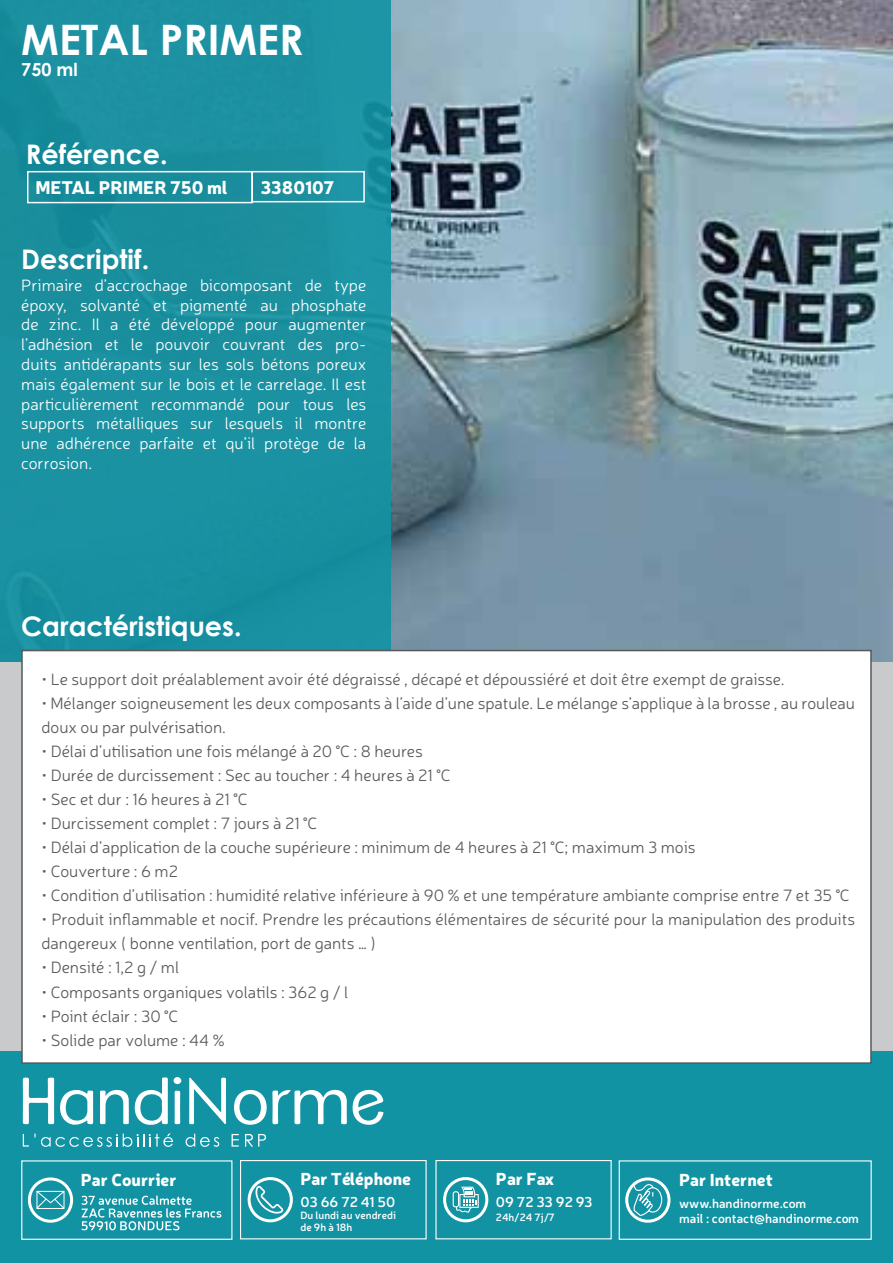
<style>
.page{position:relative;width:893px;height:1263px;background:#fff}
.page>*{position:absolute;margin:0;border:0;box-sizing:border-box;transform-origin:0 0}
.t1{font:700 42px "Century Gothic";color:#fff}
.t2{font:700 27px "Century Gothic";color:#fff}
.t3{font:900 18px "Neris";color:#fff}
.t4{font:700 18px "Century Gothic";color:#fff}
.t5{font:900 17.1px "Neris";color:#fff}
.t6{font:300 16.5px/24px "Neris";color:#58595b}
.t7{font:300 16.5px/19.8px "Neris";color:#fff;text-align:justify}
.t8{font:600 14.4px "Neris";color:#fff}
.t9{font:600 12.75px/15.3px "Neris";color:#fff}
.t10{font:600 10.5px/11.9px "Neris";color:#fff}
</style>
<div class="page">
<img style="left:390px;top:0;width:503px;height:662px">
<div style="left:0;top:0;width:390px;height:664px;background:#1b91a1"></div>
<div style="left:0;top:1044px;width:893px;height:219px;background:#1193a4"></div>
<svg style="left:189px;top:1077px;width:37px;height:48px"></svg>
<svg style="left:23px;top:1077px;width:71px;height:48px"></svg>
<svg style="left:353px;top:1089px;width:31px;height:36px"></svg>
<svg style="left:100px;top:1077px;width:68px;height:48px"></svg>
<svg style="left:234px;top:1089px;width:113px;height:36px"></svg>
<svg style="left:175px;top:1090px;width:5px;height:35px"></svg>
<div style="left:174px;top:1077px;width:7px;height:7px;background:#fff;border-radius:50%"></div>
<svg style="left:232px;top:1134px;width:7px;height:12px"></svg>
<svg style="left:245px;top:1134px;width:21px;height:12px"></svg>
<svg style="left:185px;top:1133px;width:34px;height:14px"></svg>
<svg style="left:23px;top:1133px;width:150px;height:14px"></svg>
<div style="left:0;top:662px;width:893px;height:389px;background:#c9cacc"></div>
<div style="left:21px;top:650px;width:851px;height:414px;background:#fff;border:2px solid #58595b"></div>
<svg style="left:36px;top:1191px;width:29px;height:18px"></svg>
<div style="left:28px;top:1177px;width:45px;height:46px;border:3px solid #fff;border-radius:50%"></div>
<div style="left:21px;top:1160px;width:211px;height:80px;border:1px solid #fff"></div>
<svg style="left:81px;top:1195px;width:140px;height:35px"></svg>
<svg style="left:255px;top:1186px;width:28px;height:29px"></svg>
<div style="left:248px;top:1177px;width:45px;height:45px;border:3px solid #fff;border-radius:50%"></div>
<div style="left:240px;top:1160px;width:187px;height:79px;border:1px solid #fff"></div>
<svg style="left:633px;top:1183px;width:30px;height:34px"></svg>
<div style="left:625px;top:1177px;width:45px;height:46px;border:3px solid #fff;border-radius:50%"></div>
<div style="left:619px;top:1160px;width:253px;height:80px;border:1px solid #fff"></div>
<svg style="left:453px;top:1187px;width:26px;height:26px"></svg>
<div style="left:443px;top:1177px;width:45px;height:45px;border:3px solid #fff;border-radius:50%"></div>
<div style="left:435px;top:1160px;width:177px;height:79px;border:1px solid #fff"></div>
<div style="left:251px;top:171px;width:114px;height:31px;border:2px solid #fff"></div>
<div style="left:27px;top:171px;width:226px;height:32px;border:2px solid #fff"></div>
<h1 class="t1" style="left:21px;top:7px;width:284px">METAL PRIMER</h1>
<p class="t4" style="left:21px;top:55px;width:58px">750 ml</p>
<h2 class="t2" style="left:26px;top:133px;width:144px">Référence.</h2>
<p class="t3" style="left:35px;top:174px;width:194px">METAL PRIMER 750 ml</p>
<p class="t3" style="left:260px;top:174px;width:76px">3380107</p>
<h2 class="t2" style="left:21px;top:238px;width:129px">Descriptif.</h2>
<p class="t7" style="left:21px;top:275px;width:347px">Primaire d’accrochage bicomposant de type époxy, solvanté et pigmenté au phosphate de zinc. Il a été développé pour augmenter l’adhésion et le pouvoir couvrant des pro&shy;duits antidérapants sur les sols bétons poreux mais également sur le bois et le carrelage. Il est particulièrement recommandé pour tous les supports métalliques sur lesquels il montre une adhérence parfaite et qu’il protège de la corrosion.</p>
<h2 class="t2" style="left:21px;top:606px;width:222px">Caractéristiques.</h2>
<p class="t6" style="left:41px;top:667px;width:745px">• Le support doit préalablement avoir été dégraissé , décapé et dépoussiéré et doit être exempt de graisse.</p>
<p class="t6" style="left:41px;top:691px;width:815px">• Mélanger soigneusement les deux composants à l’aide d’une spatule. Le mélange s’applique à la brosse , au rouleau doux ou par pulvérisation.</p>
<p class="t6" style="left:41px;top:739px;width:383px">• Délai d’utilisation une fois mélangé à 20 °C : 8 heures</p>
<p class="t6" style="left:41px;top:763px;width:411px">• Durée de durcissement : Sec au toucher : 4 heures à 21 °C</p>
<p class="t6" style="left:41px;top:787px;width:208px">• Sec et dur : 16 heures à 21 °C</p>
<p class="t6" style="left:41px;top:811px;width:278px">• Durcissement complet : 7 jours à 21 °C</p>
<p class="t6" style="left:41px;top:835px;width:656px">• Délai d’application de la couche supérieure : minimum de 4 heures à 21 °C; maximum 3 mois</p>
<p class="t6" style="left:41px;top:859px;width:138px">• Couverture : 6 m2</p>
<p class="t6" style="left:41px;top:883px;width:810px">• Condition d’utilisation : humidité relative inférieure à 90 % et une température ambiante comprise entre 7 et 35 °C</p>
<p class="t6" style="left:41px;top:907px;width:815px">• Produit inflammable et nocif. Prendre les précautions élémentaires de sécurité pour la manipulation des produits dangereux ( bonne ventilation, port de gants … )</p>
<p class="t6" style="left:41px;top:955px;width:139px">• Densité : 1,2 g / ml</p>
<p class="t6" style="left:41px;top:979px;width:308px">• Composants organiques volatils : 362 g / l</p>
<p class="t6" style="left:41px;top:1003px;width:139px">• Point éclair : 30 °C</p>
<p class="t6" style="left:41px;top:1027px;width:185px">• Solide par volume : 44 %</p>
<p class="t5" style="left:81px;top:1167px;width:97px">Par Courrier</p>
<p class="t5" style="left:300px;top:1166px;width:112px">Par Téléphone</p>
<p class="t8" style="left:300px;top:1192px;width:96px">03 66 72 41 50</p>
<p class="t10" style="left:300px;top:1209px;width:97px">Du lundi au vendredi de 9h à 18h</p>
<p class="t5" style="left:496px;top:1166px;width:60px">Par Fax</p>
<p class="t8" style="left:496px;top:1192px;width:98px">09 72 33 92 93</p>
<p class="t10" style="left:496px;top:1211px;width:60px">24h/24 7j/7</p>
<p class="t5" style="left:679px;top:1167px;width:95px">Par Internet</p>
<p class="t9" style="left:679px;top:1195px;width:181px">www.handinorme.com<br>mail : contact@handinorme.com</p>
</div>
